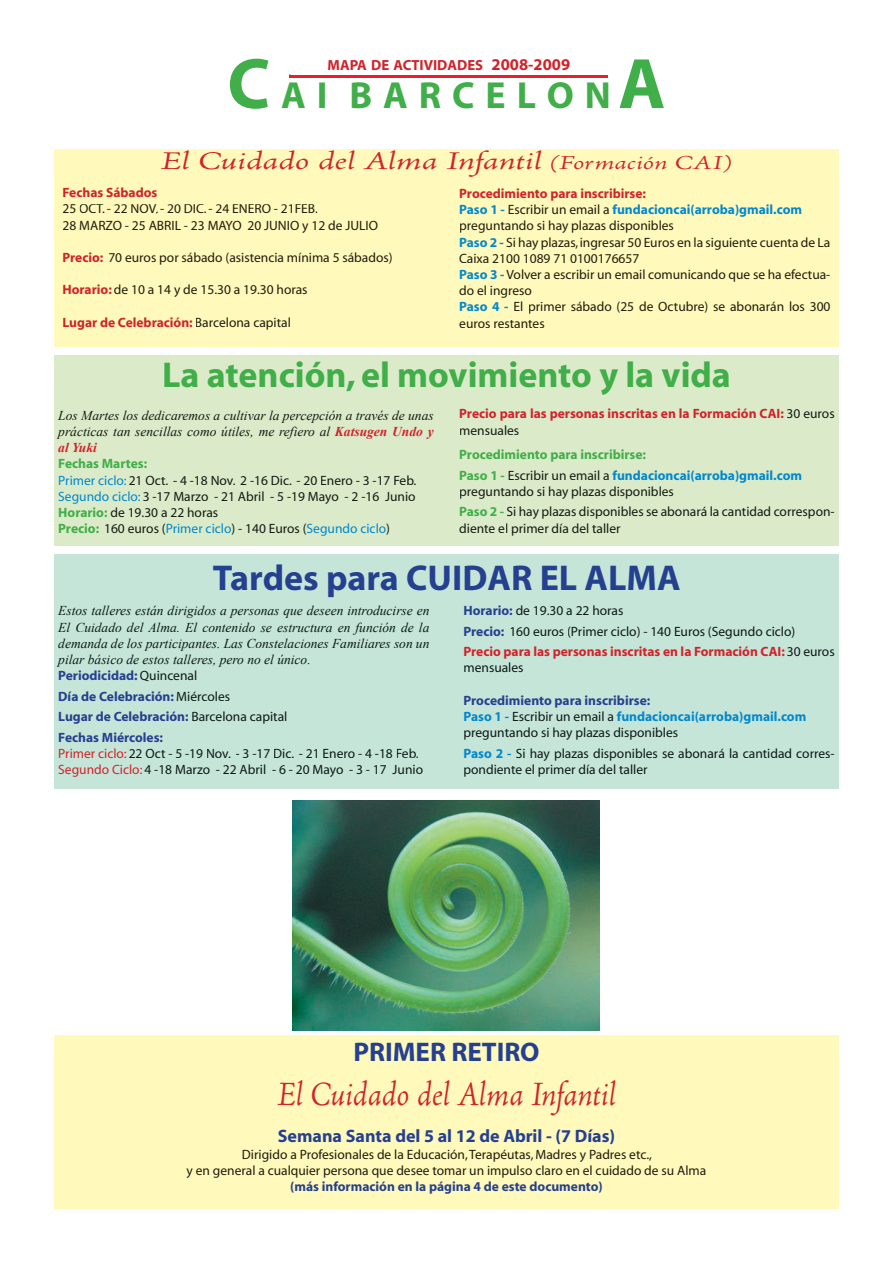
<style>
.page{position:relative;width:893px;height:1263px;background:#fff}
.page>*{position:absolute;margin:0;border:0;box-sizing:border-box;transform-origin:0 0}
.t1{font:700 37.8px "Myriad";letter-spacing:.29em;color:#40ae49}
.t2{font:700 36px "Myriad";color:#40ae49}
.t3{font:italic 36px "Adobe Jenson";letter-spacing:-.005em;color:#d1232a}
.t4{font:700 36px "Myriad";color:#25408f}
.t5{font:italic 27px "Adobe Jenson";letter-spacing:-.005em;color:#d1232a;scale:1.5 1}
.t6{font:700 27px "Myriad";color:#25408f}
.t7{font:700 18px "Myriad";color:#25408f}
.t8{font:700 14.7px "Myriad";color:#d1232a}
.t9{font:13.5px/16.2px "Myriad";color:#201d0b}
.t10{font:13.5px/16.2px "Myriad";color:#0c1917}
.t11{font:13.5px/16.2px "Myriad";color:#141a12}
.t12{font:italic 13.5px/16.2px "Times New Roman";color:#0c1917;text-align:justify}
.t13{font:700 13.5px/20.4px "Myriad";color:#25408f}
.t14{font:italic 13.5px/16.2px "Times New Roman";color:#141a12;text-align:justify}
.t15{font:700 13.5px/16.2px "Myriad";color:#d1232a}
.t16{font:700 13.5px/20.4px "Myriad";color:#40ae49}
.s1{font-size:72px}
.s2{font-size:16.5px}
.s3{font-size:21px}
.s4{font-weight:700;color:#d1232a}
.s5{font-weight:400;color:#201d0b}
.s6{font-weight:700;color:#0088ce}
.s7{font-weight:700;color:#40ae49}
.s8{color:#0088ce}
.s9{font-weight:400;color:#141a12}
.s10{font-weight:400;color:#0c1917}
.s11{color:#d1232a}
.s12{color:#040000}
.s13{font-weight:700;color:#25408f}
</style>
<div class="page">
<div style="left:54px;top:554px;width:785px;height:235px;background:#c6e5d9"></div>
<div style="left:54px;top:149px;width:785px;height:198px;background:#fff9bc"></div>
<div style="left:54px;top:1036px;width:785px;height:173px;background:#fff9bc"></div>
<svg style="left:289px;top:75px;width:319px;height:3px"></svg>
<img style="left:293px;top:800px;width:306px;height:230px">
<div style="left:54px;top:355px;width:785px;height:191px;background:#dbebc9"></div>
<h1 class="t1" style="left:227px;top:76px;width:440px"><span class="s1">C</span>AI BARCELON<span class="s1">A</span></h1>
<p class="t8" style="left:328px;top:57px;width:244px">MAPA DE ACTIVIDADES <span class="s2">2008-2009</span></p>
<h3 class="t5" style="left:161px;top:148px;width:382px">El Cuidado del Alma Infantil <span class="s3">(Formación CAI)</span></h3>
<p class="t15" style="left:63px;top:185px;width:96px">Fechas Sábados</p>
<p class="t9" style="left:63px;top:201px;width:317px">25 OCT. - 22 NOV. - 20 DIC. - 24 ENERO - 21FEB.<br>28 MARZO - 25 ABRIL - 23 MAYO 20 JUNIO y 12 de JULIO</p>
<p class="t9" style="left:63px;top:250px;width:332px"><span class="s4">Precio:</span> 70 euros por sábado (asistencia mínima 5 sábados)</p>
<p class="t9" style="left:63px;top:282px;width:247px"><span class="s4">Horario:</span> de 10 a 14 y de 15.30 a 19.30 horas</p>
<p class="t15" style="left:63px;top:315px;width:230px">Lugar de Celebración: <span class="s5">Barcelona capital</span></p>
<p class="t9" style="left:459px;top:186px;width:373px"><span class="s4">Procedimiento para inscribirse:<br></span><span class="s6">Paso 1 -</span> Escribir un email a <span class="s6">fundacioncai(arroba)gmail.com </span>preguntando si hay plazas disponibles<br><span class="s6">Paso 2 -</span> Si hay plazas, ingresar 50 Euros en la siguiente cuenta de La Caixa 2100 1089 71 0100176657<br><span class="s6">Paso 3 -</span> Volver a escribir un email comunicando que se ha efectua&shy;do el ingreso<br><span class="s6">Paso 4 -</span> El primer sábado (25 de Octubre) se abonarán los 300 euros restantes</p>
<h2 class="t2" style="left:162px;top:356px;width:570px">La atención, el movimiento y la vida</h2>
<p class="t14" style="left:58px;top:407px;width:377px">Los Martes los dedicaremos a cultivar la percepción a través de unas prácticas tan sencillas como útiles, me refiero al <span class="s4">Katsugen Undo y al Yuki</span></p>
<p class="t11" style="left:58px;top:456px;width:360px"><span class="s7">Fechas Martes:<br></span><span class="s8">Primer ciclo:</span> 21 Oct. - 4 -18 Nov. 2 -16 Dic. - 20 Enero - 3 -17 Feb.<br><span class="s8">Segundo ciclo:</span> 3 -17 Marzo - 21 Abril - 5 -19 Mayo - 2 -16 Junio <span class="s7">Horario:</span> de 19.30 a 22 horas<br><span class="s7">Precio:</span> 160 euros (<span class="s8">Primer ciclo</span>) - 140 Euros (<span class="s8">Segundo ciclo</span>)</p>
<p class="t15" style="left:459px;top:406px;width:377px">Precio para las personas inscritas en la Formación CAI: <span class="s9">30 euros mensuales</span></p>
<p class="t16" style="left:459px;top:445px;width:344px">Procedimiento para inscribirse:<br>Paso 1 - <span class="s9">Escribir un email a</span> <span class="s8">fundacioncai(arroba)gmail.com</span></p>
<p class="t11" style="left:459px;top:482px;width:377px;line-height:20.4px">preguntando si hay plazas disponibles<br><span class="s7">Paso 2 -</span> Si hay plazas disponibles se abonará la cantidad correspon-</p>
<p class="t11" style="left:459px;top:521px;width:163px">diente el primer día del taller</p>
<h2 class="t4" style="left:213px;top:559px;width:469px">Tardes para CUIDAR EL ALMA</h2>
<p class="t12" style="left:58px;top:602px;width:373px">Estos talleres están dirigidos a personas que deseen introducirse en El Cuidado del Alma. El contenido se estructura en función de la demanda de los participantes. Las Constelaciones Familiares son un pilar básico de estos talleres, pero no el único.</p>
<p class="t13" style="left:58px;top:666px;width:231px">Periodicidad: <span class="s10">Quincenal<br></span>Día de Celebración: <span class="s10">Miércoles<br></span>Lugar de Celebración: <span class="s10">Barcelona capital<br></span>Fechas Miércoles:</p>
<p class="t10" style="left:58px;top:746px;width:366px"><span class="s11">P</span><span class="s12">rimer ciclo:</span> 22 Oct - 5 -19 Nov. - 3 -17 Dic. - 21 Enero - 4 -18 Feb.<br><span class="s11">Segundo Ciclo:</span> 4 -18 Marzo - 22 Abril - 6 - 20 Mayo - 3 - 17 Junio</p>
<p class="t10" style="left:463px;top:601px;width:373px;line-height:20.4px"><span class="s13">Horario:</span> de 19.30 a 22 horas<br><span class="s13">Precio:</span> 160 euros (Primer ciclo) - 140 Euros (Segundo ciclo)<br><span class="s4">Precio para las personas inscritas en la Formación CAI:</span> 30 euros</p>
<p class="t10" style="left:463px;top:660px;width:62px">mensuales</p>
<p class="t10" style="left:463px;top:693px;width:344px"><span class="s13">Procedimiento para inscribirse:<br></span><span class="s6">Paso 1 -</span> Escribir un email a <span class="s6">fundacioncai(arroba)gmail.com </span>preguntando si hay plazas disponibles</p>
<p class="t10" style="left:463px;top:746px;width:373px"><span class="s6">Paso 2 -</span> Si hay plazas disponibles se abonará la cantidad corres&shy;pondiente el primer día del taller</p>
<h3 class="t6" style="left:353px;top:1038px;width:188px">PRIMER RETIRO</h3>
<h2 class="t3" style="left:277px;top:1076px;width:340px">El Cuidado del Alma Infantil</h2>
<h3 class="t7" style="left:278px;top:1127px;width:339px">Semana Santa del 5 al 12 de Abril - (7 Días)</h3>
<p class="t9" style="left:187px;top:1146px;width:521px;text-align:center">Dirigido a Profesionales de la Educación, Terapéutas, Madres y Padres etc.,<br>y en general a cualquier persona que desee tomar un impulso claro en el cuidado de su Alma</p>
<p class="t13" style="left:290px;top:1177px;width:314px">(más información en la página 4 de este documento)</p>
</div>
